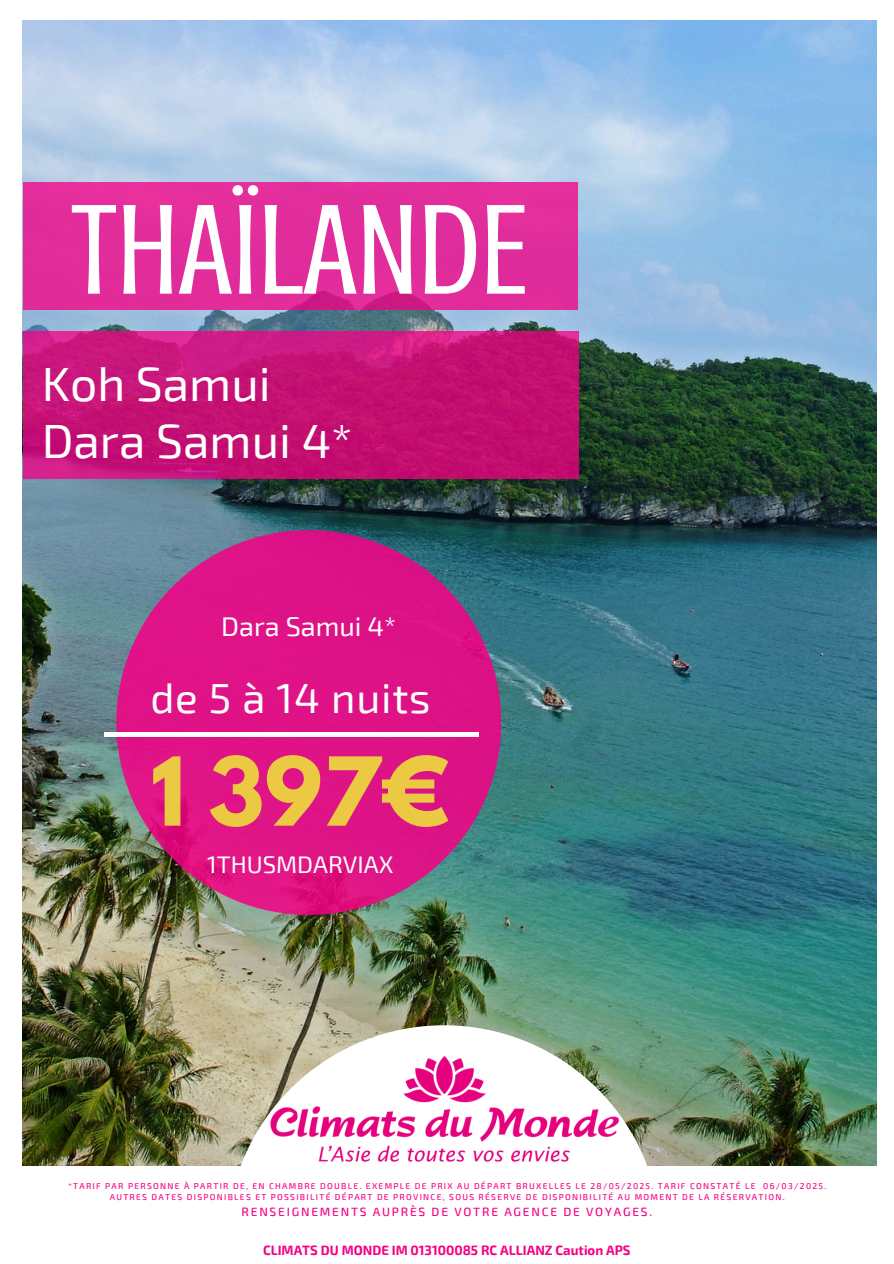
<style>
.page{position:relative;width:894px;height:1264px;background:#fff}
.page>*{position:absolute;margin:0;border:0;box-sizing:border-box;transform-origin:0 0}
.t1{font:132px "Crushed";color:#fff}
.t2{font:700 84px "League Spartan";color:#ebc943}
.t3{font:48px/57.3px "Exo 2";color:#fff}
.t4{font:42px "Exo 2";letter-spacing:.02em;color:#fff}
.t5{font:27px "Exo 2";color:#fff}
.t6{font:24px "Exo 2";color:#fff}
.t7{font:700 13.2px "Exo 2";color:#f50086}
.t8{font:500 12px "Exo 2";letter-spacing:.15em;color:#f50086}
.t9{font:500 8.55px "Exo 2";letter-spacing:.15em;color:#f50086}
</style>
<div class="page">
<img style="left:23px;top:21px;width:853px;height:1145px">
<div style="left:23px;top:182px;width:554px;height:128px;background:#e12d9b"></div>
<svg style="left:23px;top:331px;width:555px;height:147px;background:#c61175"></svg>
<svg style="left:116px;top:530px;width:385px;height:384px;background:#bf2982"></svg>
<svg style="left:227px;top:1025px;width:434px;height:141px"></svg>
<img style="left:245px;top:1042px;width:397px;height:124px">
<hr style="left:104px;top:732px;width:375px;height:4px;background:#fff">
<p class="t1" style="left:71px;top:176px;width:460px">THAÏLANDE</p>
<h1 class="t3" style="left:42px;top:353px;width:312px">Koh Samui<br>Dara Samui 4*</h1>
<p class="t5" style="left:221px;top:608px;width:176px">Dara Samui 4*</p>
<h2 class="t4" style="left:150px;top:671px;width:282px">de 5 à 14 nuits</h2>
<p class="t2" style="left:151px;top:750px;width:300px">1 397€</p>
<h4 class="t6" style="left:207px;top:849px;width:188px">1THUSMDARVIAX</h4>
<h3 class="t9" style="left:68px;top:1179px;width:759px">*TARIF PAR PERSONNE À PARTIR DE, EN CHAMBRE DOUBLE. EXEMPLE DE PRIX AU DÉPART BRUXELLES LE 28/05/2025. TARIF CONSTATÉ LE 06/03/2025.</h3>
<h5 class="t9" style="left:110px;top:1191px;width:676px">AUTRES DATES DISPONIBLES ET POSSIBILITÉ DÉPART DE PROVINCE, SOUS RÉSERVE DE DISPONIBILITÉ AU MOMENT DE LA RÉSERVATION.</h5>
<h6 class="t8" style="left:241px;top:1203px;width:412px">RENSEIGNEMENTS AUPRÈS DE VOTRE AGENCE DE VOYAGES.</h6>
<p class="t7" style="left:263px;top:1241px;width:369px">CLIMATS DU MONDE IM 013100085 RC ALLIANZ Caution APS</p>
</div>
